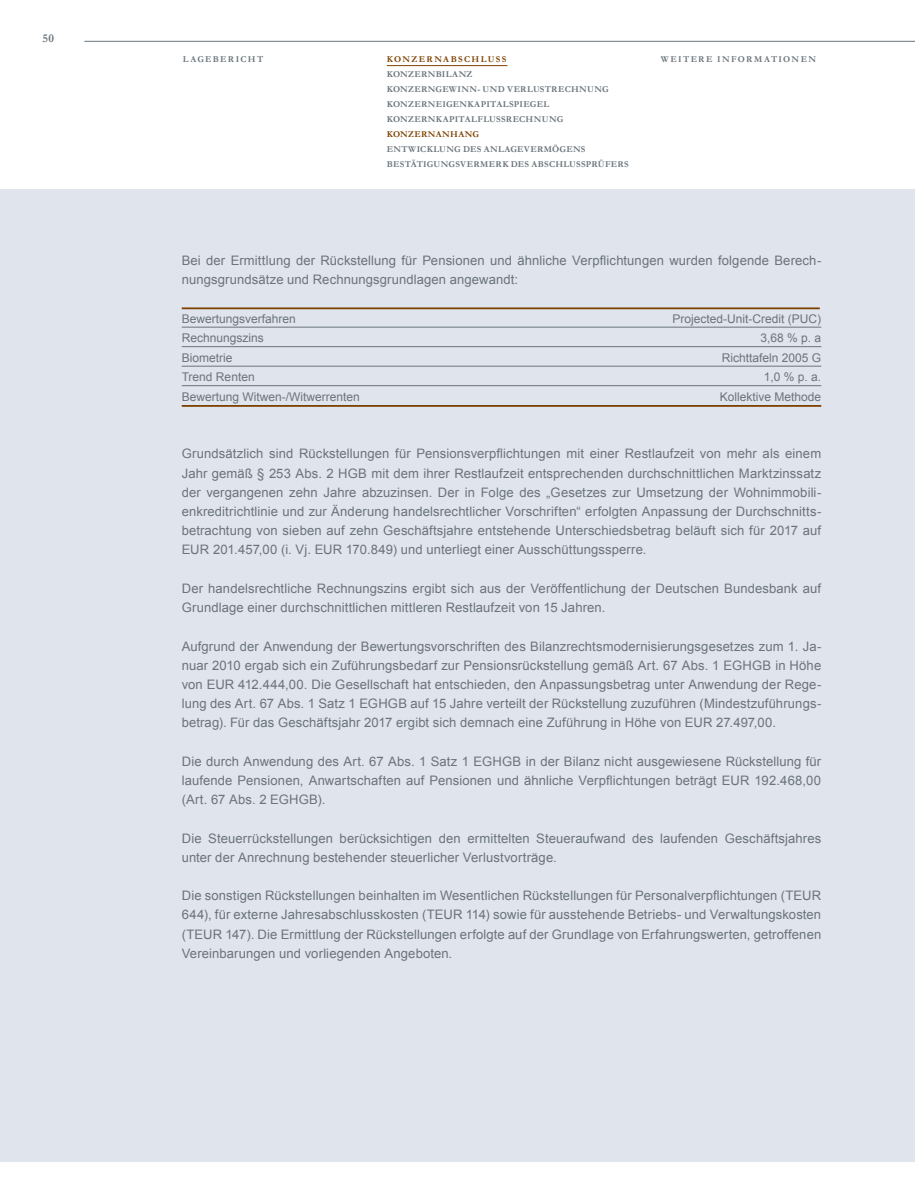
<style>
.page{position:relative;width:915px;height:1187px;background:#fff}
.page>*{position:absolute;margin:0;border:0;box-sizing:border-box;transform-origin:0 0}
.t1{font:13.05px/19.2px "Arial";letter-spacing:.01em;color:#6a747b;text-align:justify}
.t2{font:12px "Arial";color:#6a747b}
.t3{font:700 12px "Garamond";color:#6a747b}
.t4{font:700 9px "Garamond";letter-spacing:.035em;color:#6a747b}
.t5{font:700 9px "Garamond";letter-spacing:.155em;color:#6a747b}
.t6{font:700 9px "Garamond";letter-spacing:.13em;color:#7e4200}
.t7{font:700 9px "Garamond";letter-spacing:.03em;color:#7e4200}
.t8{font:700 9px "Garamond";letter-spacing:.14em;color:#6a747b}
</style>
<div class="page">
<hr style="left:84px;top:41px;width:830px;height:1px;background:#6a747b">
<div style="left:0;top:189px;width:914px;height:972px;background:#e0e4ed"></div>
<hr style="left:387px;top:65px;width:120px;height:1px;background:#7e4200">
<hr style="left:182px;top:307px;width:637px;height:2px;background:#7e4200">
<hr style="left:182px;top:327px;width:639px;height:1px;background:#6a747b">
<hr style="left:182px;top:346px;width:639px;height:1px;background:#6a747b">
<hr style="left:182px;top:366px;width:639px;height:1px;background:#6a747b">
<hr style="left:182px;top:385px;width:639px;height:1px;background:#6a747b">
<hr style="left:182px;top:405px;width:639px;height:2px;background:#7e4200">
<p class="t3" style="left:43px;top:31px;width:13px">50</p>
<p class="t8" style="left:183px;top:54px;width:82px">LAGEBERICHT</p>
<p class="t6" style="left:387px;top:54px;width:121px">KONZERNABSCHLUSS</p>
<p class="t5" style="left:660px;top:54px;width:157px">WEITERE INFORMATIONEN</p>
<p class="t4" style="left:387px;top:69px;width:87px">KONZERNBILANZ</p>
<p class="t4" style="left:387px;top:84px;width:223px">KONZERNGEWINN- UND VERLUSTRECHNUNG</p>
<p class="t4" style="left:387px;top:99px;width:163px">KONZERNEIGENKAPITALSPIEGEL</p>
<p class="t4" style="left:387px;top:114px;width:178px">KONZERNKAPITALFLUSSRECHNUNG</p>
<p class="t7" style="left:387px;top:129px;width:94px">KONZERNANHANG</p>
<p class="t4" style="left:387px;top:144px;width:200px">ENTWICKLUNG DES ANLAGEVERMÖGENS</p>
<p class="t4" style="left:387px;top:159px;width:243px">BESTÄTIGUNGSVERMERK DES ABSCHLUSSPRÜFERS</p>
<p class="t1" style="left:182px;top:251px;width:641px">Bei der Ermittlung der Rückstellung für Pensionen und ähnliche Verpflichtungen wurden folgende Berech&shy;nungsgrundsätze und Rechnungsgrundlagen angewandt:</p>
<p class="t2" style="left:182px;top:310px;width:116px">Bewertungsverfahren</p>
<p class="t2" style="left:672px;top:310px;width:150px">Projected-Unit-Credit (PUC)</p>
<p class="t2" style="left:182px;top:330px;width:84px">Rechnungszins</p>
<p class="t2" style="left:760px;top:330px;width:62px">3,68 % p. a</p>
<p class="t2" style="left:182px;top:349px;width:52px">Biometrie</p>
<p class="t2" style="left:721px;top:349px;width:101px">Richttafeln 2005 G</p>
<p class="t2" style="left:182px;top:369px;width:74px">Trend Renten</p>
<p class="t2" style="left:763px;top:369px;width:59px">1,0 % p. a.</p>
<p class="t2" style="left:182px;top:388px;width:180px">Bewertung Witwen-/Witwerrenten</p>
<p class="t2" style="left:719px;top:388px;width:103px">Kollektive Methode</p>
<p class="t1" style="left:182px;top:444px;width:641px">Grundsätzlich sind Rückstellungen für Pensionsverpflichtungen mit einer Restlaufzeit von mehr als einem Jahr gemäß § 253 Abs. 2 HGB mit dem ihrer Restlaufzeit entsprechenden durchschnittlichen Marktzinssatz der vergangenen zehn Jahre abzuzinsen. Der in Folge des „Gesetzes zur Umsetzung der Wohnimmobili&shy;enkreditrichtlinie und zur Änderung handelsrechtlicher Vorschriften“ erfolgten Anpassung der Durchschnitts&shy;betrachtung von sieben auf zehn Geschäftsjahre entstehende Unterschiedsbetrag beläuft sich für 2017 auf EUR 201.457,00 (i. Vj. EUR 170.849) und unterliegt einer Ausschüttungssperre.</p>
<p class="t1" style="left:182px;top:578px;width:640px">Der handelsrechtliche Rechnungszins ergibt sich aus der Veröffentlichung der Deutschen Bundesbank auf<br>Grundlage einer durchschnittlichen mittleren Restlaufzeit von 15 Jahren.</p>
<p class="t1" style="left:182px;top:636px;width:641px">Aufgrund der Anwendung der Bewertungsvorschriften des Bilanzrechtsmodernisierungsgesetzes zum 1. Ja&shy;nuar 2010 ergab sich ein Zuführungsbedarf zur Pensionsrückstellung gemäß Art. 67 Abs. 1 EGHGB in Höhe von EUR 412.444,00. Die Gesellschaft hat entschieden, den Anpassungsbetrag unter Anwendung der Rege&shy;lung des Art. 67 Abs. 1 Satz 1 EGHGB auf 15 Jahre verteilt der Rückstellung zuzuführen (Mindestzuführungs&shy;betrag). Für das Geschäftsjahr 2017 ergibt sich demnach eine Zuführung in Höhe von EUR 27.497,00.</p>
<p class="t1" style="left:182px;top:751px;width:640px">Die durch Anwendung des Art. 67 Abs. 1 Satz 1 EGHGB in der Bilanz nicht ausgewiesene Rückstellung für laufende Pensionen, Anwartschaften auf Pensionen und ähnliche Verpflichtungen beträgt EUR 192.468,00 (Art. 67 Abs. 2 EGHGB).</p>
<p class="t1" style="left:182px;top:828px;width:640px">Die Steuerrückstellungen berücksichtigen den ermittelten Steueraufwand des laufenden Geschäftsjahres unter der Anrechnung bestehender steuerlicher Verlustvorträge.</p>
<p class="t1" style="left:182px;top:886px;width:641px">Die sonstigen Rückstellungen beinhalten im Wesentlichen Rückstellungen für Personalverpflichtungen (TEUR 644), für externe Jahresabschlusskosten (TEUR 114) sowie für ausstehende Betriebs- und Verwaltungskosten (TEUR 147). Die Ermittlung der Rückstellungen erfolgte auf der Grundlage von Erfahrungswerten, getroffenen Vereinbarungen und vorliegenden Angeboten.</p>
</div>
